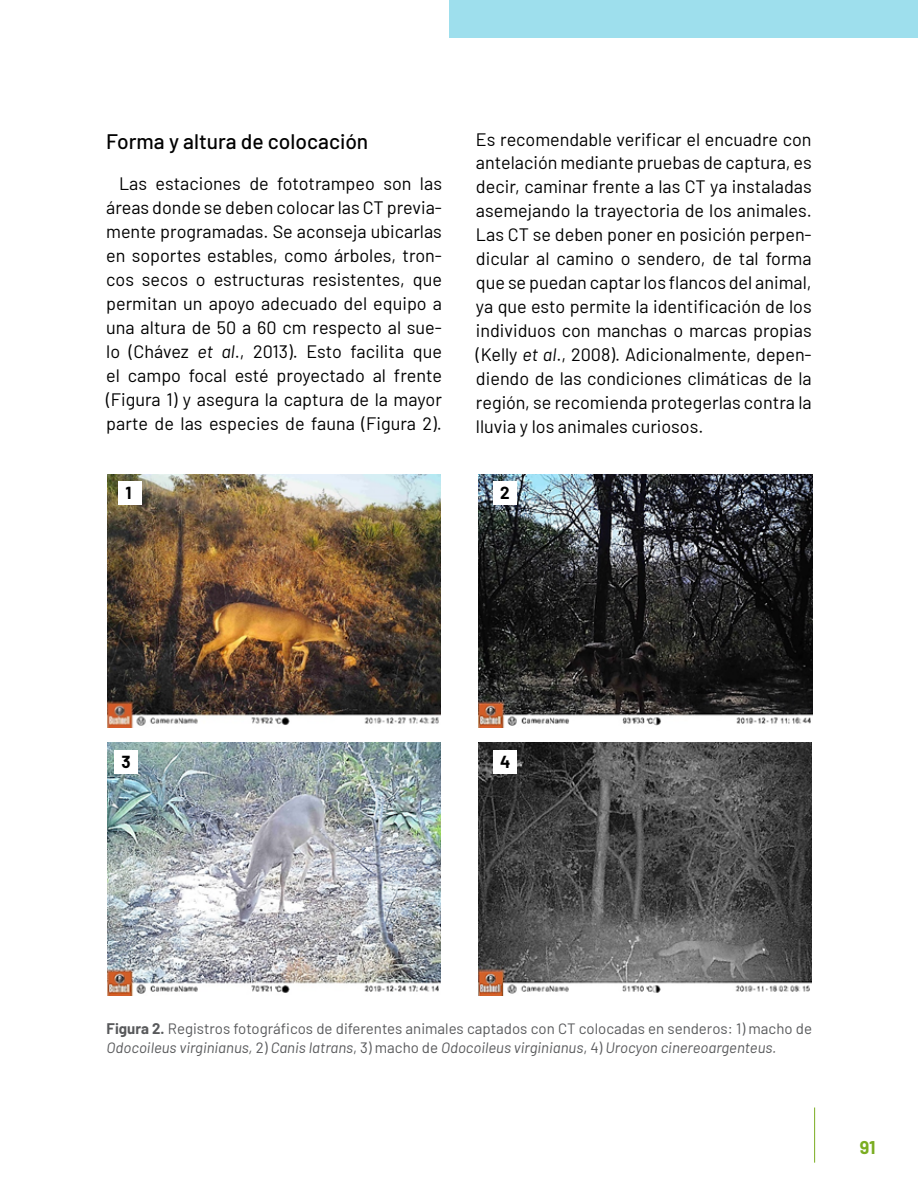
<style>
.page{position:relative;width:918px;height:1188px;background:#fff}
.page>*{position:absolute;margin:0;border:0;box-sizing:border-box;transform-origin:0 0}
.t1{font:500 21px "Barlow";color:#000}
.t2{font:18px/24px "Barlow";color:#000;text-align:justify}
.t3{font:700 18px "Barlow";color:#7aad21}
.t4{font:700 17.1px "Barlow";color:#000}
.t5{font:15px/19.5px "Barlow";color:#58595b}
.s1{font-style:italic}
.s2{font-weight:700}
</style>
<div class="page">
<div style="left:449px;top:0;width:469px;height:38px;background:#9edfed"></div>
<hr style="left:814px;top:1108px;width:1px;height:55px;background:#7aad21">
<img style="left:107px;top:474px;width:333px;height:253px">
<img style="left:478px;top:474px;width:334px;height:253px">
<img style="left:107px;top:743px;width:333px;height:252px">
<img style="left:479px;top:743px;width:333px;height:252px">
<div style="left:118px;top:482px;width:23px;height:23px;background:#fff"></div>
<div style="left:493px;top:482px;width:23px;height:23px;background:#fff"></div>
<div style="left:114px;top:750px;width:24px;height:24px;background:#fff"></div>
<div style="left:493px;top:750px;width:23px;height:24px;background:#fff"></div>
<p class="t1" style="left:106px;top:126px;width:263px">Forma y altura de colocación</p>
<p class="t2" style="left:106px;top:170px;width:337px;text-indent:13px">Las estaciones de fototrampeo son las áreas donde se deben colocar las CT previa&shy;mente programadas. Se aconseja ubicarlas en soportes estables, como árboles, tron&shy;cos secos o estructuras resistentes, que permitan un apoyo adecuado del equipo a una altura de 50 a 60 cm respecto al sue&shy;lo (Chávez <span class="s1">et al</span>., 2013). Esto facilita que el campo focal esté proyectado al frente (Figura 1) y asegura la captura de la mayor parte de las especies de fauna (Figura 2).</p>
<p class="t2" style="left:476px;top:126px;width:337px">Es recomendable verificar el encuadre con antelación mediante pruebas de captura, es decir, caminar frente a las CT ya instaladas asemejando la trayectoria de los animales.<br>Las CT se deben poner en posición perpen&shy;dicular al camino o sendero, de tal forma que se puedan captar los flancos del animal, ya que esto permite la identificación de los individuos con manchas o marcas propias (Kelly <span class="s1">et al</span>., 2008). Adicionalmente, depen&shy;diendo de las condiciones climáticas de la región, se recomienda protegerlas contra la lluvia y los animales curiosos.</p>
<p class="t4" style="left:125px;top:480px;width:8px">1</p>
<p class="t4" style="left:500px;top:480px;width:11px">2</p>
<p class="t4" style="left:122px;top:749px;width:11px">3</p>
<p class="t4" style="left:500px;top:749px;width:12px">4</p>
<p class="t5" style="left:107px;top:1017px;width:707px"><span class="s2">Figura 2.</span> Registros fotográficos de diferentes animales captados con CT colocadas en senderos: 1) macho de<br><span class="s1">Odocoileus virginianus,</span> 2) <span class="s1">Canis latrans</span>, 3) macho de <span class="s1">Odocoileus virginianus</span>, 4) <span class="s1">Urocyon cinereoargenteus.</span></p>
<p class="t3" style="left:860px;top:1135px;width:17px">91</p>
</div>
